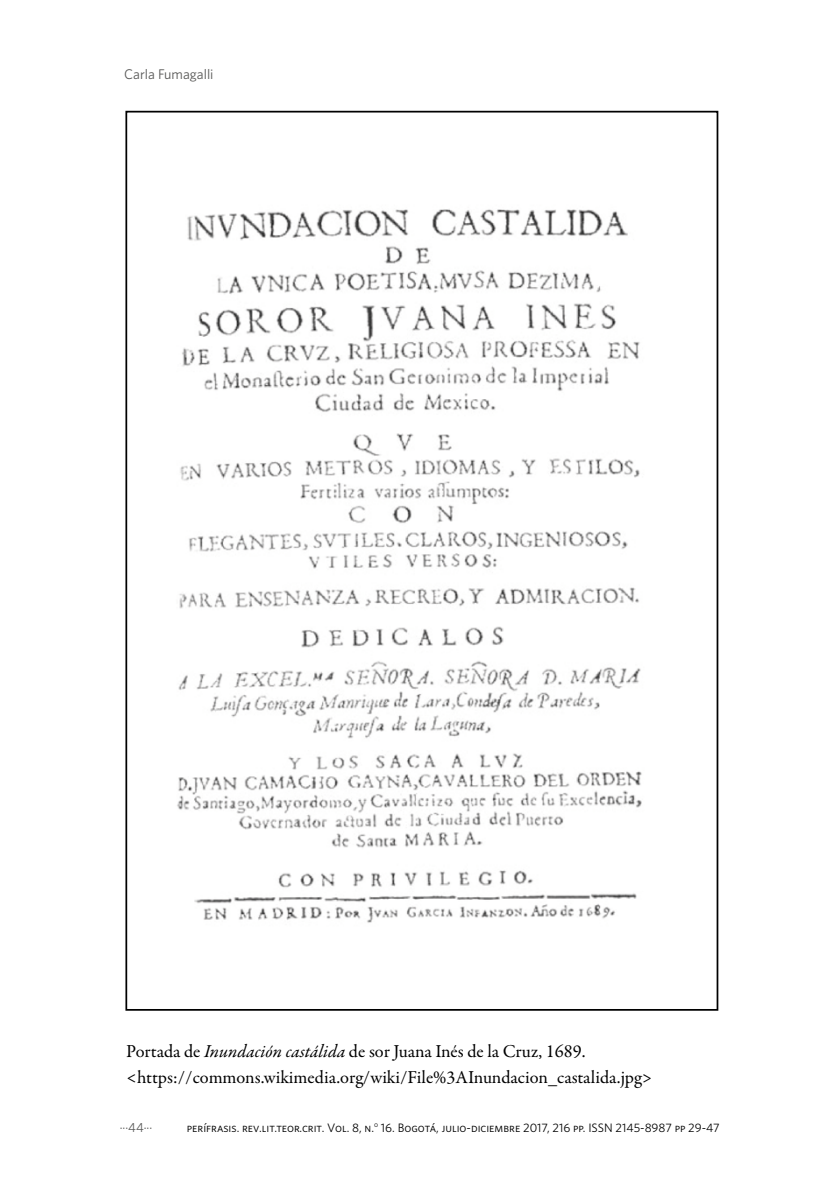
<style>
.page{position:relative;width:819px;height:1191px;background:#fff}
.page>*{position:absolute;margin:0;border:0;box-sizing:border-box;transform-origin:0 0}
.t1{font:18.38px/26.2px "Garamond Premr Pro";color:#000}
.t2{font:14px "Whitney";color:#575756}
.t3{font:13.12px "Whitney";color:#575756}
.t4{font:12.25px "Whitney";color:#000}
.s1{font-style:italic}
</style>
<div class="page">
<img style="left:177px;top:209px;width:465px;height:714px">
<p class="t2" style="left:124px;top:65px;width:91px">Carla Fumagalli</p>
<p class="t1" style="left:126px;top:1038px;width:528px">Portada de <span class="s1">Inundación castálida</span> de sor Juana Inés de la Cruz, 1689. &lt;https://commons.wikimedia.org/wiki/File%3AInundacion_castalida.jpg&gt;</p>
<p class="t3" style="left:120px;top:1118px;width:34px">···44···</p>
<p class="t4" style="left:187px;top:1119px;width:534px">perífrasis. rev.lit.teor.crit. Vol. 8, n.<sup>o</sup> 16. Bogotá, julio-diciembre 2017, 216 pp. ISSN 2145-8987 pp 29-47</p>
</div>
